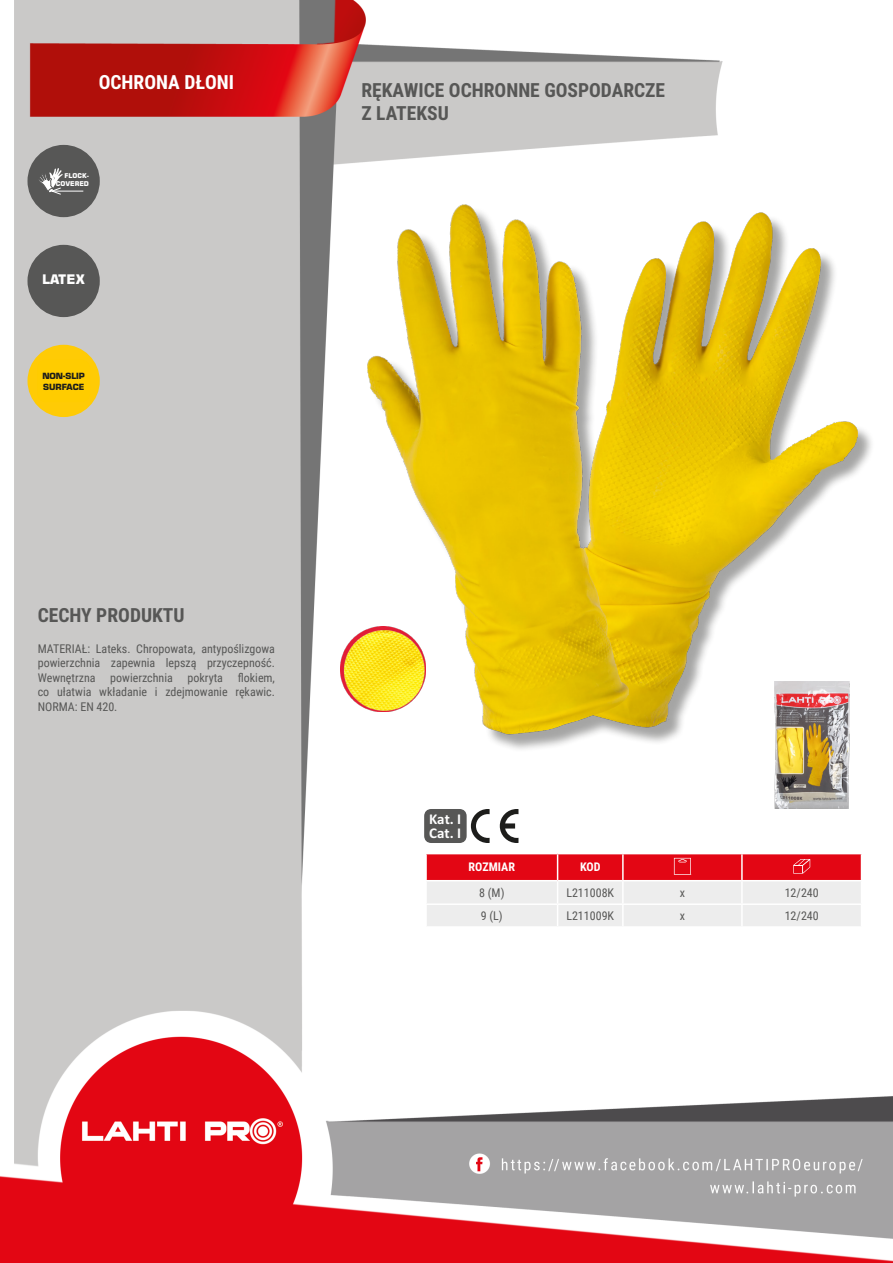
<style>
.page{position:relative;width:893px;height:1263px;background:#fff}
.page>*{position:absolute;margin:0;border:0;box-sizing:border-box;transform-origin:0 0}
.Lewo_bez_dzielenia{font:700 19.5px/23.4px "Roboto Condensed";color:#575756}
.MateriaĹ__CECHY{font:700 19.5px "Roboto Condensed";color:#575756}
.NagĹ_Ăłwek{font:700 19.5px "Roboto Condensed";color:#fff}
.t1{font:700 15px/13.8px "Calibri Profix";color:#fff}
.t2{font:700 13.05px "Square 721 BT";letter-spacing:-.015em;color:#fff}
.Opisy{font:12px/14.4px "Roboto Condensed";color:#575756;text-align:justify}
.Center{font:12px "Roboto Condensed";color:#575756}
.Indeks{font:12px "Roboto Condensed";color:#575756}
.Tabelka_nagĹ_Ăłwek{font:700 12px "Roboto Condensed";color:#fff}
.t3{font:900 9.3px/11.2px "Eurostile TOT";color:#1d1d1b}
.t4{font:700 6.6px/8.2px "Square 721 BT";color:#fff;text-align:right}
</style>
<div class="page">
<img style="left:0;top:0;width:893px;height:1263px">
<div style="left:27px;top:145px;width:73px;height:72px;background:#575756;border-radius:50%"></div>
<div style="left:27px;top:245px;width:73px;height:72px;background:#575756;border-radius:50%"></div>
<div style="left:27px;top:345px;width:73px;height:72px;background:#ffcb05;border-radius:50%"></div>
<div style="left:370px;top:207px;width:505px;height:545px;background:#fff"></div>
<img style="left:368px;top:204px;width:489px;height:553px">
<hr style="left:425px;top:854px;width:2px;height:26px;background:#fff">
<hr style="left:425px;top:881px;width:2px;height:22px;background:#fff">
<hr style="left:425px;top:905px;width:2px;height:21px;background:#fff">
<hr style="left:425px;top:853px;width:133px;height:1px;background:#fff">
<hr style="left:425px;top:880px;width:133px;height:1px;background:#fff">
<hr style="left:425px;top:903px;width:133px;height:2px;background:#fff">
<hr style="left:425px;top:926px;width:133px;height:2px;background:#fff">
<hr style="left:558px;top:926px;width:65px;height:2px;background:#fff">
<hr style="left:623px;top:926px;width:119px;height:2px;background:#fff">
<hr style="left:742px;top:926px;width:120px;height:2px;background:#fff">
<svg style="left:426px;top:853px;width:436px;height:73px"></svg>
<div style="left:424px;top:809px;width:43px;height:34px;background:#575756;border-radius:7px"></div>
<svg style="left:500px;top:809px;width:18px;height:34px"></svg>
<svg style="left:471px;top:809px;width:19px;height:34px"></svg>
<hr style="left:52px;top:191px;width:31px;height:1px;background:#fff">
<svg style="left:39px;top:168px;width:24px;height:27px"></svg>
<div style="left:37px;top:360px;width:53px;height:42px;background:#fc0;border-radius:9px"></div>
<img style="left:340px;top:626px;width:85px;height:85px">
<img style="left:775px;top:681px;width:75px;height:128px">
<p class="NagĹ_Ăłwek" style="left:99px;top:69px;width:137px">OCHRONA DŁONI</p>
<p class="t4" style="left:56px;top:172px;width:35px">FLOCK-<br>COVERED</p>
<p class="t2" style="left:42px;top:271px;width:44px">LATEX</p>
<p class="t3" style="left:42px;top:370px;width:44px">NON-SLIP<br>SURFACE</p>
<p class="MateriaĹ__CECHY" style="left:38px;top:601px;width:148px">CECHY PRODUKTU</p>
<p class="Opisy" style="left:38px;top:641px;width:239px">MATERIAŁ: Lateks. Chropowata, antypoślizgowa powierzchnia zapewnia lepszą przyczepność.<br>Wewnętrzna powierzchnia pokryta flokiem, co ułatwia wkładanie i zdejmowanie rękawic.<br>NORMA: EN 420.</p>
<p class="Lewo_bez_dzielenia" style="left:361px;top:77px;width:305px">RĘKAWICE OCHRONNE GOSPODARCZE<br>Z LATEKSU</p>
<p class="t1" style="left:429px;top:811px;width:34px">Kat. I<br>Cat. I</p>
<p class="Tabelka_nagĹ_Ăłwek" style="left:469px;top:859px;width:48px">ROZMIAR</p>
<p class="Tabelka_nagĹ_Ăłwek" style="left:580px;top:859px;width:22px">KOD</p>
<p class="Center" style="left:479px;top:885px;width:27px">8 (M)</p>
<p class="Indeks" style="left:566px;top:885px;width:49px">L211008K</p>
<p class="Center" style="left:680px;top:885px;width:7px">x</p>
<p class="Center" style="left:785px;top:885px;width:36px">12/240</p>
<p class="Center" style="left:481px;top:907px;width:23px">9 (L)</p>
<p class="Indeks" style="left:566px;top:907px;width:49px">L211009K</p>
<p class="Center" style="left:680px;top:907px;width:7px">x</p>
<p class="Center" style="left:785px;top:907px;width:36px">12/240</p>
</div>
